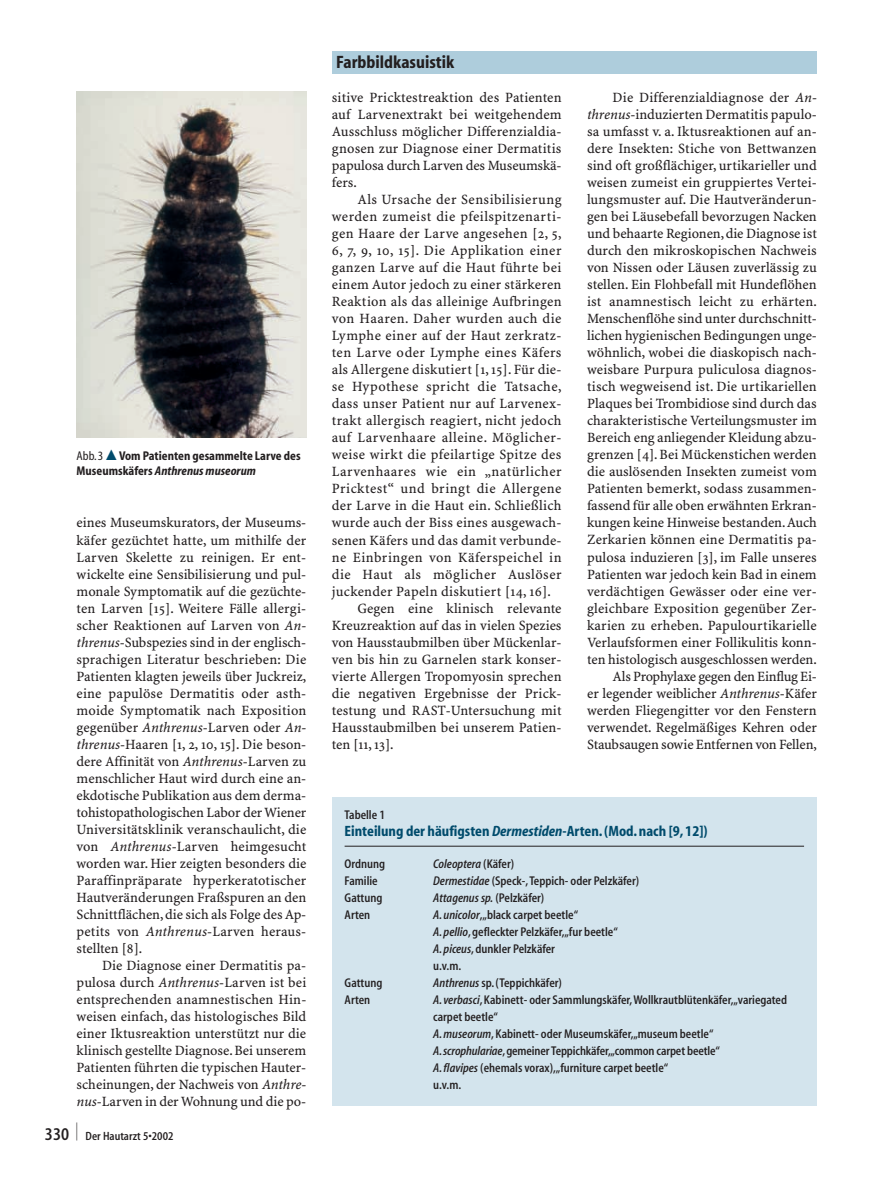
<style>
.page{position:relative;width:893px;height:1178px;background:#fff}
.page>*{position:absolute;margin:0;border:0;box-sizing:border-box;transform-origin:0 0}
.t1{font:700 condensed 18px "S Myriad";color:#231f20}
.t2{font:600 condensed 18px "S Myriad";color:#231f20;scale:.38 1}
.t3{font:700 condensed 15px "S Myriad";color:#004b6c}
.t4{font:14.25px/17px "S Minion Plus";letter-spacing:.005em;color:#231f20;text-align:justify}
.t5{font:14.25px "S Minion Plus";letter-spacing:.03em;color:#231f20}
.t6{font:14.25px "S Minion Plus";letter-spacing:.025em;color:#231f20}
.t7{font:600 condensed 12.75px/17px "S Myriad";color:#231f20}
.t8{font:700 condensed 12.75px/15px "S Myriad";color:#231f20}
.t9{font:italic 600 condensed 12.75px "S Myriad";color:#231f20}
.t10{font:600 condensed 12px "S Myriad";color:#231f20}
.s1{font-weight:400}
.s2{font-family:"Mathematical Pi Six";font-weight:400;font-stretch:normal;font-size:14.25px;color:#004b6c}
.s3{font-style:italic}
.s4{font-size:18px}
.s5{font-style:normal}
</style>
<div class="page">
<div style="left:332px;top:51px;width:484px;height:23px;background:#aecddc"></div>
<img style="left:77px;top:91px;width:229px;height:346px">
<div style="left:332px;top:797px;width:484px;height:309px;background:#d3e4ed"></div>
<hr style="left:344px;top:845px;width:460px;height:1px;background:#231f20">
<p class="t8" style="left:77px;top:449px;width:225px"><span class="s1">Abb.3</span> <span class="s2">-</span>Vom Patienten gesammelte Larve des<br>Museumskäfers <span class="s3">Anthrenus museorum</span></p>
<p class="t4" style="left:77px;top:515px;width:231px">eines Museumskurators, der Museums&shy;käfer gezüchtet hatte, um mithilfe der Larven Skelette zu reinigen. Er ent&shy;wickelte eine Sensibilisierung und pul&shy;monale Symptomatik auf die gezüchte&shy;ten Larven [15]. Weitere Fälle allergi&shy;scher Reaktionen auf Larven von <span class="s3">An&shy;threnus</span>-Subspezies sind in der englisch&shy;sprachigen Literatur beschrieben: Die Patienten klagten jeweils über Juckreiz, eine papulöse Dermatitis oder asth&shy;moide Symptomatik nach Exposition gegenüber <span class="s3">Anthrenus</span>-Larven oder <span class="s3">An&shy;threnus</span>-Haaren [1, 2, 10, 15]. Die beson&shy;dere Affinität von <span class="s3">Anthrenus</span>-Larven zu menschlicher Haut wird durch eine an&shy;ekdotische Publikation aus dem derma&shy;tohistopathologischen Labor der Wiener Universitätsklinik veranschaulicht, die von <span class="s3">Anthrenus</span>-Larven heimgesucht worden war. Hier zeigten besonders die Paraffinpräparate hyperkeratotischer Hautveränderungen Fraßspuren an den Schnittflächen,die sich als Folge des Ap&shy;petits von <span class="s3">Anthrenus</span>-Larven heraus&shy;stellten [8].</p>
<p class="t4" style="left:77px;top:957px;width:231px;text-indent:26px">Die Diagnose einer Dermatitis pa&shy;pulosa durch <span class="s3">Anthrenus</span>-Larven ist bei entsprechenden anamnestischen Hin&shy;weisen einfach, das histologisches Bild einer Iktusreaktion unterstützt nur die klinisch gestellte Diagnose. Bei unserem Patienten führten die typischen Hauter&shy;scheinungen, der Nachweis von <span class="s3">Anthre&shy;nus</span>-Larven in der Wohnung und die po-</p>
<p class="t2" style="left:76px;top:1123px;width:5px">|</p>
<p class="t10" style="left:45px;top:1131px;width:130px"><span class="s4">330</span> Der Hautarzt 5•2002</p>
<p class="t1" style="left:336px;top:55px;width:120px">Farbbildkasuistik</p>
<p class="t4" style="left:332px;top:90px;width:231px">sitive Pricktestreaktion des Patienten auf Larvenextrakt bei weitgehendem Ausschluss möglicher Differenzialdia&shy;gnosen zur Diagnose einer Dermatitis papulosa durch Larven des Museumskä&shy;fers.</p>
<p class="t5" style="left:357px;top:194px;width:206px">Als Ursache der Sensibilisierung</p>
<p class="t5" style="left:332px;top:211px;width:231px">werden zumeist die pfeilspitzenarti-</p>
<p class="t6" style="left:332px;top:228px;width:231px">gen Haare der Larve angesehen [2, 5,</p>
<p class="t5" style="left:332px;top:245px;width:231px">6, 7, 9, 10, 15]. Die Applikation einer</p>
<p class="t6" style="left:332px;top:262px;width:231px">ganzen Larve auf die Haut führte bei</p>
<p class="t4" style="left:332px;top:277px;width:231px">einem Autor jedoch zu einer stärkeren</p>
<p class="t4" style="left:332px;top:294px;width:231px">Reaktion als das alleinige Aufbringen</p>
<p class="t5" style="left:332px;top:313px;width:231px">von Haaren. Daher wurden auch die</p>
<p class="t5" style="left:332px;top:330px;width:231px">Lymphe einer auf der Haut zerkratz-</p>
<p class="t5" style="left:332px;top:347px;width:231px">ten Larve oder Lymphe eines Käfers</p>
<p class="t4" style="left:332px;top:362px;width:231px">als Allergene diskutiert [1,15]. Für die-</p>
<p class="t5" style="left:332px;top:381px;width:231px">se Hypothese spricht die Tatsache,</p>
<p class="t6" style="left:332px;top:398px;width:231px">dass unser Patient nur auf Larvenex-</p>
<p class="t4" style="left:332px;top:413px;width:231px">trakt allergisch reagiert, nicht jedoch</p>
<p class="t5" style="left:332px;top:432px;width:231px">auf Larvenhaare alleine. Möglicher-</p>
<p class="t5" style="left:332px;top:449px;width:231px">weise wirkt die pfeilartige Spitze des</p>
<p class="t5" style="left:332px;top:466px;width:231px">Larvenhaares wie ein „natürlicher</p>
<p class="t5" style="left:332px;top:483px;width:231px">Pricktest“ und bringt die Allergene</p>
<p class="t4" style="left:332px;top:498px;width:231px">der Larve in die Haut ein. Schließlich</p>
<p class="t4" style="left:332px;top:515px;width:231px">wurde auch der Biss eines ausgewach-</p>
<p class="t4" style="left:332px;top:532px;width:231px">senen Käfers und das damit verbunde-</p>
<p class="t5" style="left:332px;top:551px;width:231px">ne Einbringen von Käferspeichel in</p>
<p class="t5" style="left:332px;top:568px;width:231px">die Haut als möglicher Auslöser</p>
<p class="t4" style="left:332px;top:583px;width:221px">juckender Papeln diskutiert [14, 16].</p>
<p class="t4" style="left:357px;top:600px;width:206px">Gegen eine klinisch relevante</p>
<p class="t4" style="left:332px;top:617px;width:231px">Kreuzreaktion auf das in vielen Spezies</p>
<p class="t4" style="left:332px;top:634px;width:231px">von Hausstaubmilben über Mückenlar-</p>
<p class="t4" style="left:332px;top:651px;width:231px">ven bis hin zu Garnelen stark konser-</p>
<p class="t4" style="left:332px;top:668px;width:231px">vierte Allergen Tropomyosin sprechen</p>
<p class="t4" style="left:332px;top:685px;width:231px">die negativen Ergebnisse der Prick-</p>
<p class="t4" style="left:332px;top:702px;width:231px">testung und RAST-Untersuchung mit</p>
<p class="t4" style="left:332px;top:719px;width:231px">Hausstaubmilben bei unserem Patien-</p>
<p class="t4" style="left:332px;top:736px;width:63px">ten [11,13].</p>
<p class="t4" style="left:587px;top:90px;width:231px;text-align:right">Die Differenzialdiagnose der <span class="s3">An&shy;threnus</span>-induzierten Dermatitis papulo&shy;sa umfasst v. a. Iktusreaktionen auf an&shy;dere Insekten: Stiche von Bettwanzen sind oft großflächiger, urtikarieller und weisen zumeist ein gruppiertes Vertei&shy;lungsmuster auf. Die Hautveränderun&shy;gen bei Läusebefall bevorzugen Nacken und behaarte Regionen,die Diagnose ist durch den mikroskopischen Nachweis von Nissen oder Läusen zuverlässig zu stellen. Ein Flohbefall mit Hundeflöhen ist anamnestisch leicht zu erhärten.<br>Menschenflöhe sind unter durchschnitt&shy;lichen hygienischen Bedingungen unge&shy;wöhnlich, wobei die diaskopisch nach&shy;weisbare Purpura puliculosa diagnos&shy;tisch wegweisend ist. Die urtikariellen Plaques bei Trombidiose sind durch das charakteristische Verteilungsmuster im Bereich eng anliegender Kleidung abzu&shy;grenzen [4]. Bei Mückenstichen werden die auslösenden Insekten zumeist vom Patienten bemerkt, sodass zusammen&shy;fassend für alle oben erwähnten Erkran&shy;kungen keine Hinweise bestanden.Auch Zerkarien können eine Dermatitis pa&shy;pulosa induzieren [3], im Falle unseres Patienten war jedoch kein Bad in einem verdächtigen Gewässer oder eine ver&shy;gleichbare Exposition gegenüber Zer&shy;karien zu erheben. Papulourtikarielle Verlaufsformen einer Follikulitis konn&shy;ten histologisch ausgeschlossen werden.<br>Als Prophylaxe gegen den Einflug Ei-<br>er legender weiblicher <span class="s3">Anthrenus</span>-Käfer werden Fliegengitter vor den Fenstern verwendet. Regelmäßiges Kehren oder Staubsaugen sowie Entfernen von Fellen,</p>
<p class="t7" style="left:344px;top:807px;width:42px">Tabelle 1</p>
<p class="t3" style="left:344px;top:825px;width:364px">Einteilung der häufigsten <span class="s3">Dermestiden</span>-Arten. (Mod. nach [9, 12])</p>
<p class="t7" style="left:344px;top:856px;width:42px">Ordnung</p>
<p class="t9" style="left:433px;top:858px;width:82px">Coleoptera <span class="s5">(Käfer)</span></p>
<p class="t7" style="left:344px;top:873px;width:35px">Familie</p>
<p class="t7" style="left:433px;top:873px;width:207px"><span class="s3">Dermestidae</span> (Speck-,Teppich- oder Pelzkäfer)</p>
<p class="t7" style="left:344px;top:890px;width:39px">Gattung</p>
<p class="t9" style="left:433px;top:892px;width:113px">Attagenus sp. <span class="s5">(Pelzkäfer)</span></p>
<p class="t7" style="left:344px;top:907px;width:27px">Arten</p>
<p class="t7" style="left:433px;top:907px;width:186px"><span class="s3">A.unicolor</span>,„black carpet beetle“<br><span class="s3">A.pellio</span>, gefleckter Pelzkäfer,„fur beetle“<br><span class="s3">A.piceus</span>, dunkler Pelzkäfer<br>u.v.m.</p>
<p class="t7" style="left:344px;top:975px;width:39px">Gattung</p>
<p class="t7" style="left:433px;top:975px;width:130px"><span class="s3">Anthrenus</span> sp.(Teppichkäfer)</p>
<p class="t7" style="left:344px;top:992px;width:27px">Arten</p>
<p class="t7" style="left:433px;top:992px;width:355px"><span class="s3">A.verbasci</span>, Kabinett- oder Sammlungskäfer,Wollkrautblütenkäfer,„variegated carpet beetle“<br><span class="s3">A.museorum</span>, Kabinett- oder Museumskäfer,„museum beetle“ <span class="s3">A.scrophulariae</span>,gemeiner Teppichkäfer,„common carpet beetle“<br><span class="s3">A.flavipes</span> (ehemals vorax),„furniture carpet beetle“<br>u.v.m.</p>
</div>
